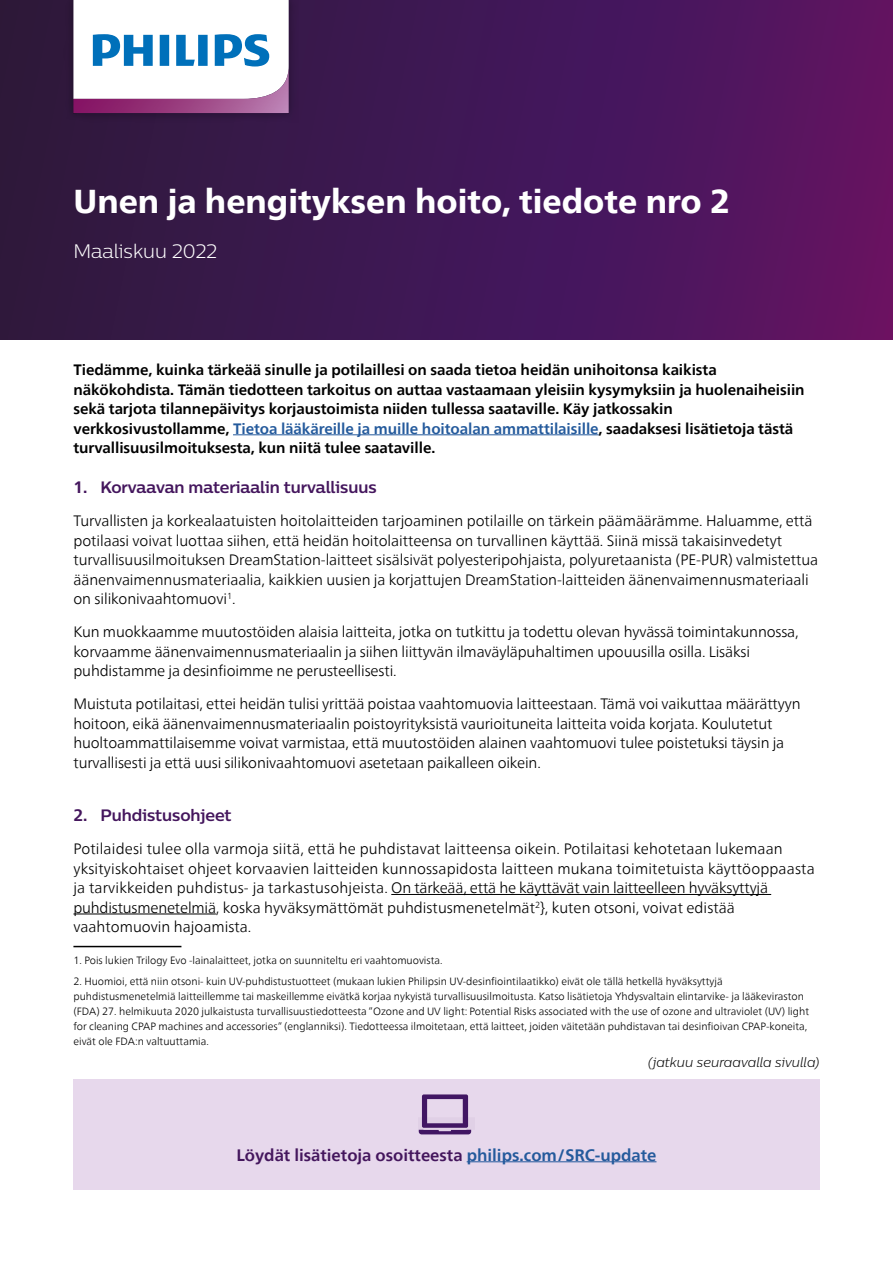
<style>
.page{position:relative;width:893px;height:1263px;background:#fff}
.page>*{position:absolute;margin:0;border:0;box-sizing:border-box;transform-origin:0 0}
.t1{font:800 33px "Neue Frutiger World";color:#fff}
.t2{font:300 19.5px "Centrale Sans";color:#fff}
.t3{font:700 16.5px "Centrale Sans";color:#44165d}
.t4{font:700 16.5px "Neue Frutiger World";color:#44165d}
.t5{font:300 15px/19.5px "Neue Frutiger World";letter-spacing:-.005em;color:#000}
.t6{font:700 15px/19.5px "Neue Frutiger World";letter-spacing:-.005em;color:#000}
.t7{font:italic 300 13.5px "Centrale Sans";color:#000}
.t8{font:300 10.5px/15px "Neue Frutiger World";color:#000}
.s1{color:#245a9c}
.s2{font-family:"Neue Frutiger World"}
</style>
<div class="page">
<div style="left:0;top:0;width:893px;height:340px;background:linear-gradient(to right,#291a3e,#5b1467)"></div>
<div style="left:73px;top:1079px;width:746px;height:110px;background:#e7d8ec"></div>
<hr style="left:233px;top:434px;width:366px;height:1px;background:#245a9c">
<hr style="left:391px;top:894px;width:380px;height:1px;background:#000">
<hr style="left:73px;top:913px;width:143px;height:1px;background:#000">
<hr style="left:73px;top:946px;width:108px;height:1px;background:#000">
<hr style="left:467px;top:1161px;width:189px;height:1px;background:#245a9c">
<svg style="left:418px;top:1094px;width:54px;height:40px"></svg>
<div style="left:64px;top:0;width:235px;height:123px;background:#311740"></div>
<div style="left:60px;top:0;width:241px;height:116px;background:#000;opacity:.35"></div>
<svg style="left:73px;top:0;width:216px;height:113px"></svg>
<h1 class="t1" style="left:73px;top:183px;width:658px">Unen ja hengityksen hoito, tiedote nro 2</h1>
<h2 class="t2" style="left:73px;top:239px;width:145px">Maaliskuu 2022</h2>
<p class="t6" style="left:73px;top:360px;width:733px">Tiedämme, kuinka tärkeää sinulle ja potilaillesi on saada tietoa heidän unihoitonsa kaikista näkökohdista. Tämän tiedotteen tarkoitus on auttaa vastaamaan yleisiin kysymyksiin ja huolenaiheisiin sekä tarjota tilannepäivitys korjaustoimista niiden tullessa saataville. Käy jatkossakin verkkosivustollamme, <span class="s1">Tietoa lääkäreille ja muille hoitoalan ammattilaisille</span>, saadaksesi lisätietoja tästä turvallisuusilmoituksesta, kun niitä tulee saataville.</p>
<p class="t3" style="left:73px;top:477px;width:305px"><span class="s2">1.</span> Korvaavan materiaalin turvallisuus</p>
<p class="t5" style="left:73px;top:511px;width:746px">Turvallisten ja korkealaatuisten hoitolaitteiden tarjoaminen potilaille on tärkein päämäärämme. Haluamme, että potilaasi voivat luottaa siihen, että heidän hoitolaitteensa on turvallinen käyttää. Siinä missä takaisinvedetyt turvallisuusilmoituksen DreamStation-laitteet sisälsivät polyesteripohjaista, polyuretaanista (PE-PUR) valmistettua äänenvaimennusmateriaalia, kaikkien uusien ja korjattujen DreamStation-laitteiden äänenvaimennusmateriaali on silikonivaahtomuovi<sup>1</sup>.</p>
<p class="t5" style="left:73px;top:622px;width:727px">Kun muokkaamme muutostöiden alaisia laitteita, jotka on tutkittu ja todettu olevan hyvässä toimintakunnossa, korvaamme äänenvaimennusmateriaalin ja siihen liittyvän ilmaväyläpuhaltimen upouusilla osilla. Lisäksi puhdistamme ja desinfioimme ne perusteellisesti.</p>
<p class="t5" style="left:73px;top:694px;width:729px">Muistuta potilaitasi, ettei heidän tulisi yrittää poistaa vaahtomuovia laitteestaan. Tämä voi vaikuttaa määrättyyn hoitoon, eikä äänenvaimennusmateriaalin poistoyrityksistä vaurioituneita laitteita voida korjata. Koulutetut huoltoammattilaisemme voivat varmistaa, että muutostöiden alainen vaahtomuovi tulee poistetuksi täysin ja turvallisesti ja että uusi silikonivaahtomuovi asetetaan paikalleen oikein.</p>
<p class="t3" style="left:73px;top:805px;width:159px"><span class="s2">2.</span> Puhdistusohjeet</p>
<p class="t5" style="left:73px;top:839px;width:743px">Potilaidesi tulee olla varmoja siitä, että he puhdistavat laitteensa oikein. Potilaitasi kehotetaan lukemaan yksityiskohtaiset ohjeet korvaavien laitteiden kunnossapidosta laitteen mukana toimitetuista käyttöoppaasta ja tarvikkeiden puhdistus- ja tarkastusohjeista. On tärkeää, että he käyttävät vain laitteelleen hyväksyttyjä puhdistusmenetelmiä, koska hyväksymättömät puhdistusmenetelmät<sup>2</sup>}, kuten otsoni, voivat edistää vaahtomuovin hajoamista.</p>
<p class="t8" style="left:73px;top:952px;width:371px">1. Pois lukien Trilogy Evo -lainalaitteet, jotka on suunniteltu eri vaahtomuovista.</p>
<p class="t8" style="left:73px;top:974px;width:737px">2. Huomioi, että niin otsoni- kuin UV-puhdistustuotteet (mukaan lukien Philipsin UV-desinfiointilaatikko) eivät ole tällä hetkellä hyväksyttyjä puhdistusmenetelmiä laitteillemme tai maskeillemme eivätkä korjaa nykyistä turvallisuusilmoitusta. Katso lisätietoja Yhdysvaltain elintarvike- ja lääkeviraston (FDA) 27. helmikuuta 2020 julkaistusta turvallisuustiedotteesta ”Ozone and UV light: Potential Risks associated with the use of ozone and ultraviolet (UV) light for cleaning CPAP machines and accessories” (englanniksi). Tiedotteessa ilmoitetaan, että laitteet, joiden väitetään puhdistavan tai desinfioivan CPAP-koneita, eivät ole FDA:n valtuuttamia.</p>
<p class="t7" style="left:648px;top:1053px;width:173px">(jatkuu seuraavalla sivulla)</p>
<p class="t4" style="left:236px;top:1140px;width:421px">Löydät lisätietoja osoitteesta <span class="s1">philips.com/SRC-update</span></p>
</div>
